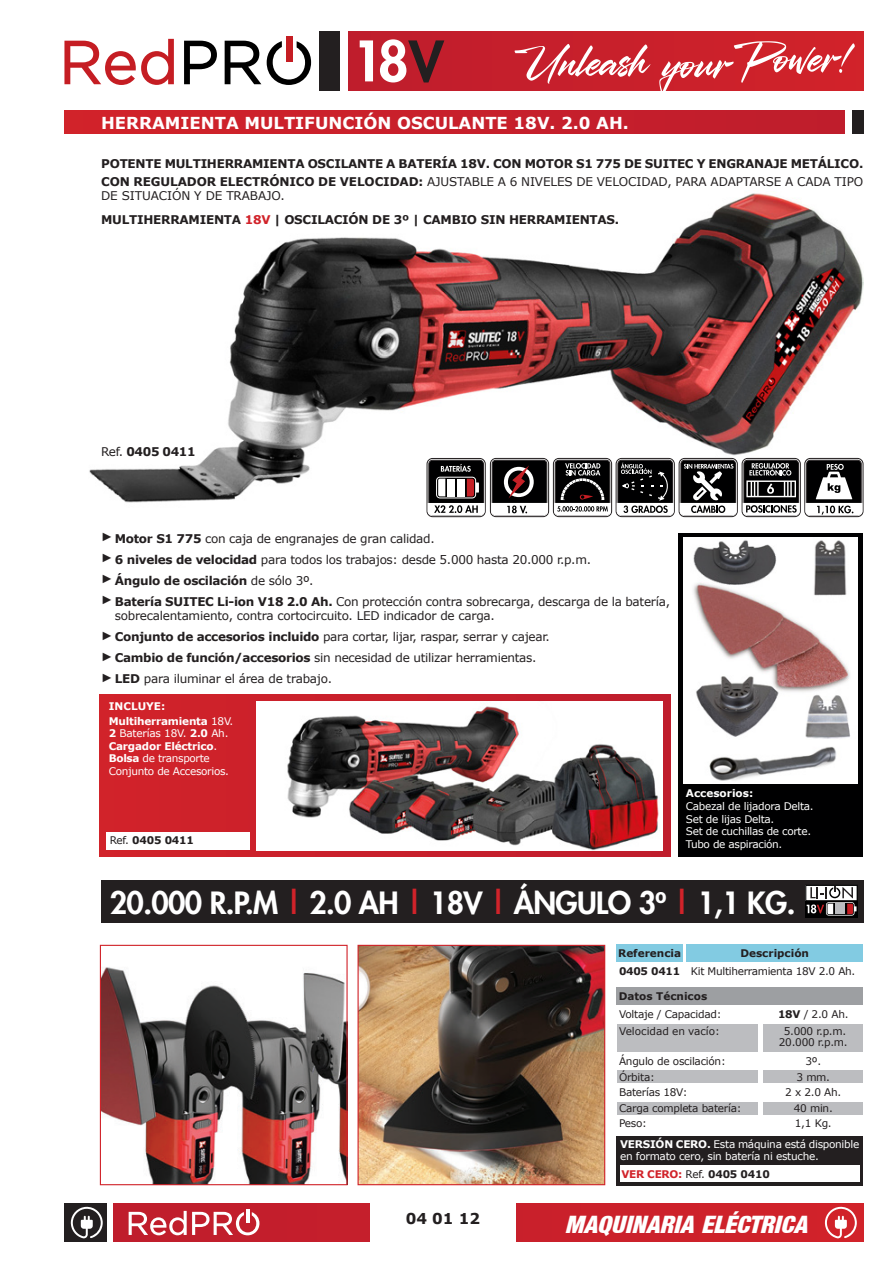
<style>
.page{position:relative;width:893px;height:1263px;background:#fff}
.page>*{position:absolute;margin:0;border:0;box-sizing:border-box;transform-origin:0 0}
.t1{font:800 30px "Futura LT";letter-spacing:-.02em;color:#fff}
.t2{font:italic 24px "Basic Sans Heavy SF Bold";letter-spacing:.01em;color:#fff}
.t3{font:700 16.5px "Verdana";color:#fff}
.t4{font:700 15px "Verdana";color:#231f20}
.t5{font:12px/14.4px "Verdana";letter-spacing:-.02em;color:#231f20}
.t6{font:700 12px "Verdana";letter-spacing:-.02em;color:#231f20}
.t7{font:10.5px/12.6px "Verdana";letter-spacing:-.03em;color:#fff}
.t8{font:10.5px "Verdana";letter-spacing:-.025em;color:#231f20}
.t9{font:700 10.5px "Verdana";letter-spacing:-.02em;color:#fff}
.t10{font:700 10.5px "Verdana";color:#231f20}
.t11{font:700 10.5px "Verdana";letter-spacing:-.02em;color:#d1232a}
.t12{font:700 10.5px "Verdana";color:#fff}
.t13{font:10.5px "Verdana";color:#231f20}
.t14{font:700 10.5px "Verdana";letter-spacing:-.02em;color:#231f20}
.t15{font:700 10.5px "Verdana";letter-spacing:-.025em;color:#231f20}
.s1{font-weight:700}
.s2{color:#d1232a}
.s3{font-weight:400}
.s4{font-family:"Arial";font-weight:700}
.s5{font-family:"Arial"}
.s6{font-weight:400;color:#231f20}
.s7{color:#231f20}
</style>
<div class="page">
<div style="left:113px;top:1203px;width:750px;height:39px;background:#cb212b"></div>
<div style="left:64px;top:1203px;width:43px;height:39px;background:#231f20"></div>
<div style="left:370px;top:1201px;width:146px;height:43px;background:#fff"></div>
<svg style="left:825px;top:1206px;width:32px;height:32px"></svg>
<svg style="left:70px;top:1206px;width:33px;height:32px"></svg>
<div style="left:65px;top:111px;width:779px;height:23px;background:#c8202b"></div>
<div style="left:852px;top:111px;width:11px;height:23px;background:#231f20"></div>
<div style="left:349px;top:31px;width:514px;height:60px;background:#c51f2c"></div>
<div style="left:319px;top:31px;width:20px;height:60px;background:#231f20"></div>
<svg style="left:64px;top:39px;width:110px;height:46px"></svg>
<svg style="left:184px;top:41px;width:33px;height:43px"></svg>
<svg style="left:225px;top:41px;width:36px;height:43px"></svg>
<div style="left:286px;top:37px;width:6px;height:25px;background:#c51d23"></div>
<svg style="left:267px;top:41px;width:44px;height:44px"></svg>
<svg style="left:129px;top:1210px;width:130px;height:25px"></svg>
<svg style="left:515px;top:44px;width:135px;height:40px"></svg>
<svg style="left:659px;top:41px;width:196px;height:50px"></svg>
<svg style="left:360px;top:40px;width:13px;height:41px"></svg>
<svg style="left:380px;top:39px;width:64px;height:43px"></svg>
<img style="left:89px;top:193px;width:774px;height:320px">
<div style="left:101px;top:880px;width:762px;height:42px;background:#231f20"></div>
<div style="left:763px;top:1024px;width:100px;height:27px;background:#bcbdc0"></div>
<div style="left:763px;top:1070px;width:100px;height:13px;background:#bcbdc0"></div>
<div style="left:763px;top:1101px;width:100px;height:13px;background:#bcbdc0"></div>
<div style="left:617px;top:987px;width:246px;height:18px;background:#9d9fa2"></div>
<div style="left:617px;top:1024px;width:141px;height:27px;background:#bcbdc0"></div>
<div style="left:617px;top:1070px;width:141px;height:13px;background:#bcbdc0"></div>
<div style="left:617px;top:1101px;width:141px;height:13px;background:#bcbdc0"></div>
<div style="left:617px;top:945px;width:66px;height:17px;background:#82cbe2"></div>
<div style="left:687px;top:945px;width:176px;height:17px;background:#82cbe2"></div>
<div style="left:679px;top:533px;width:184px;height:323px;background:#000001"></div>
<img style="left:684px;top:538px;width:174px;height:245px">
<img style="left:359px;top:947px;width:244px;height:236px">
<div style="left:357px;top:945px;width:248px;height:240px;border:1px solid #d1232a"></div>
<img style="left:102px;top:967px;width:244px;height:216px">
<div style="left:100px;top:945px;width:248px;height:240px;border:1px solid #d1232a"></div>
<div style="left:805px;top:901px;width:53px;height:16px;background:#000"></div>
<svg style="left:805px;top:885px;width:53px;height:31px"></svg>
<svg style="left:427px;top:458px;width:436px;height:59px"></svg>
<svg style="left:100px;top:695px;width:570px;height:161px;background:#ce2a33"></svg>
<div style="left:106px;top:832px;width:144px;height:18px;background:#fff"></div>
<img style="left:257px;top:702px;width:405px;height:148px">
<div style="left:617px;top:1136px;width:246px;height:49px;background:#231f20"></div>
<div style="left:620px;top:1166px;width:239px;height:16px;background:#fff"></div>
<p class="t3" style="left:101px;top:112px;width:529px">HERRAMIENTA MULTIFUNCIÓN OSCULANTE 18V. 2.0 AH.</p>
<p class="t6" style="left:101px;top:156px;width:764px">POTENTE MULTIHERRAMIENTA OSCILANTE A BATERÍA 18V. CON MOTOR S1 775 DE SUITEC Y ENGRANAJE METÁLICO.</p>
<p class="t5" style="left:101px;top:174px;width:764px"><span class="s1">CON REGULADOR ELECTRÓNICO DE VELOCIDAD:</span> AJUSTABLE A 6 NIVELES DE VELOCIDAD, PARA ADAPTARSE A CADA TIPO<br>DE SITUACIÓN Y DE TRABAJO.</p>
<p class="t6" style="left:101px;top:212px;width:520px">MULTIHERRAMIENTA <span class="s2">18V</span> | OSCILACIÓN DE 3º | CAMBIO SIN HERRAMIENTAS.</p>
<p class="t6" style="left:101px;top:444px;width:96px"><span class="s3">Ref.</span> 0405 0411</p>
<p class="t5" style="left:101px;top:530px;width:335px"><span class="s4">►</span> <span class="s1">Motor S1 775</span> con caja de engranajes de gran calidad.</p>
<p class="t5" style="left:101px;top:551px;width:491px"><span class="s4">►</span> <span class="s1">6 niveles de velocidad</span> para todos los trabajos: desde 5.000 hasta 20.000 r.p.m.</p>
<p class="t6" style="left:101px;top:572px;width:214px"><span class="s5">►</span> Ángulo de oscilación <span class="s3">de sólo 3º.</span></p>
<p class="t5" style="left:115px;top:593px;width:557px;text-indent:-14px"><span class="s4">►</span> <span class="s1">Batería SUITEC Li-ion V18 2.0 Ah.</span> Con protección contra sobrecarga, descarga de la batería, sobrecalentamiento, contra cortocircuito. LED indicador de carga.</p>
<p class="t5" style="left:101px;top:629px;width:450px"><span class="s4">►</span> <span class="s1">Conjunto de accesorios incluido</span> para cortar, lijar, raspar, serrar y cajear.</p>
<p class="t5" style="left:101px;top:650px;width:437px"><span class="s4">►</span> <span class="s1">Cambio de función/accesorios</span> sin necesidad de utilizar herramientas.</p>
<p class="t5" style="left:101px;top:671px;width:232px"><span class="s4">►</span> <span class="s1">LED</span> para iluminar el área de trabajo.</p>
<p class="t12" style="left:109px;top:699px;width:58px">INCLUYE:</p>
<p class="t9" style="left:109px;top:714px;width:126px">Multiherramienta <span class="s3">18V.</span></p>
<p class="t7" style="left:109px;top:727px;width:121px"><span class="s1">2</span> Baterías 18V. <span class="s1">2.0</span> Ah.</p>
<p class="t9" style="left:109px;top:739px;width:110px">Cargador Eléctrico<span class="s3">.</span></p>
<p class="t7" style="left:109px;top:752px;width:103px"><span class="s1">Bolsa</span> de transporte</p>
<p class="t7" style="left:109px;top:765px;width:122px">Conjunto de Accesorios.</p>
<p class="t14" style="left:110px;top:834px;width:86px"><span class="s3">Ref.</span> 0405 0411</p>
<p class="t12" style="left:686px;top:787px;width:69px">Accesorios:</p>
<p class="t7" style="left:686px;top:799px;width:129px">Cabezal de lijadora Delta.</p>
<p class="t7" style="left:686px;top:812px;width:90px">Set de lijas Delta.</p>
<p class="t7" style="left:686px;top:825px;width:127px">Set de cuchillas de corte.</p>
<p class="t7" style="left:686px;top:837px;width:98px">Tubo de aspiración.</p>
<p class="t1" style="left:110px;top:883px;width:687px">20.000 R.P.M <span class="s2">|</span> 2.0 AH <span class="s2">|</span> 18V <span class="s2">|</span> ÁNGULO 3<span class="s4">º</span> <span class="s2">|</span> 1,1 KG.</p>
<p class="t10" style="left:618px;top:947px;width:65px">Referencia</p>
<p class="t10" style="left:740px;top:947px;width:70px">Descripción</p>
<p class="t15" style="left:619px;top:965px;width:63px">0405 0411</p>
<p class="t8" style="left:691px;top:965px;width:166px">Kit Multiherramienta 18V 2.0 Ah.</p>
<p class="t10" style="left:619px;top:990px;width:90px">Datos Técnicos</p>
<p class="t8" style="left:619px;top:1007px;width:104px">Voltaje / Capacidad:</p>
<p class="t13" style="left:619px;top:1025px;width:102px">Velocidad en vacío:</p>
<p class="t8" style="left:619px;top:1054px;width:108px">Ángulo de oscilación:</p>
<p class="t8" style="left:619px;top:1085px;width:70px">Baterías 18V:</p>
<p class="t8" style="left:619px;top:1116px;width:29px">Peso:</p>
<p class="t8" style="left:619px;top:1070px;width:37px">Órbita:</p>
<p class="t8" style="left:619px;top:1101px;width:124px">Carga completa batería:</p>
<p class="t8" style="left:778px;top:1007px;width:72px"><span class="s1">18V</span> / 2.0 Ah.</p>
<p class="t8" style="left:805px;top:1054px;width:17px">3º.</p>
<p class="t8" style="left:785px;top:1085px;width:58px">2 x 2.0 Ah.</p>
<p class="t8" style="left:795px;top:1116px;width:38px">1,1 Kg.</p>
<p class="t8" style="left:784px;top:1025px;width:64px">5.000 r.p.m.</p>
<p class="t8" style="left:779px;top:1035px;width:70px">20.000 r.p.m.</p>
<p class="t8" style="left:796px;top:1070px;width:35px">3 mm.</p>
<p class="t8" style="left:794px;top:1101px;width:41px">40 min.</p>
<p class="t4" style="left:406px;top:1209px;width:76px">04 01 12</p>
<p class="t7" style="left:620px;top:1137px;width:241px"><span class="s1">VERSIÓN CERO.</span> Esta máquina está disponible en formato cero, sin batería ni estuche.</p>
<p class="t11" style="left:621px;top:1168px;width:150px">VER CERO: <span class="s6">Ref.</span> <span class="s7">0405 0410</span></p>
<h2 class="t2" style="left:565px;top:1210px;width:244px">MAQUINARIA ELÉCTRICA</h2>
</div>
